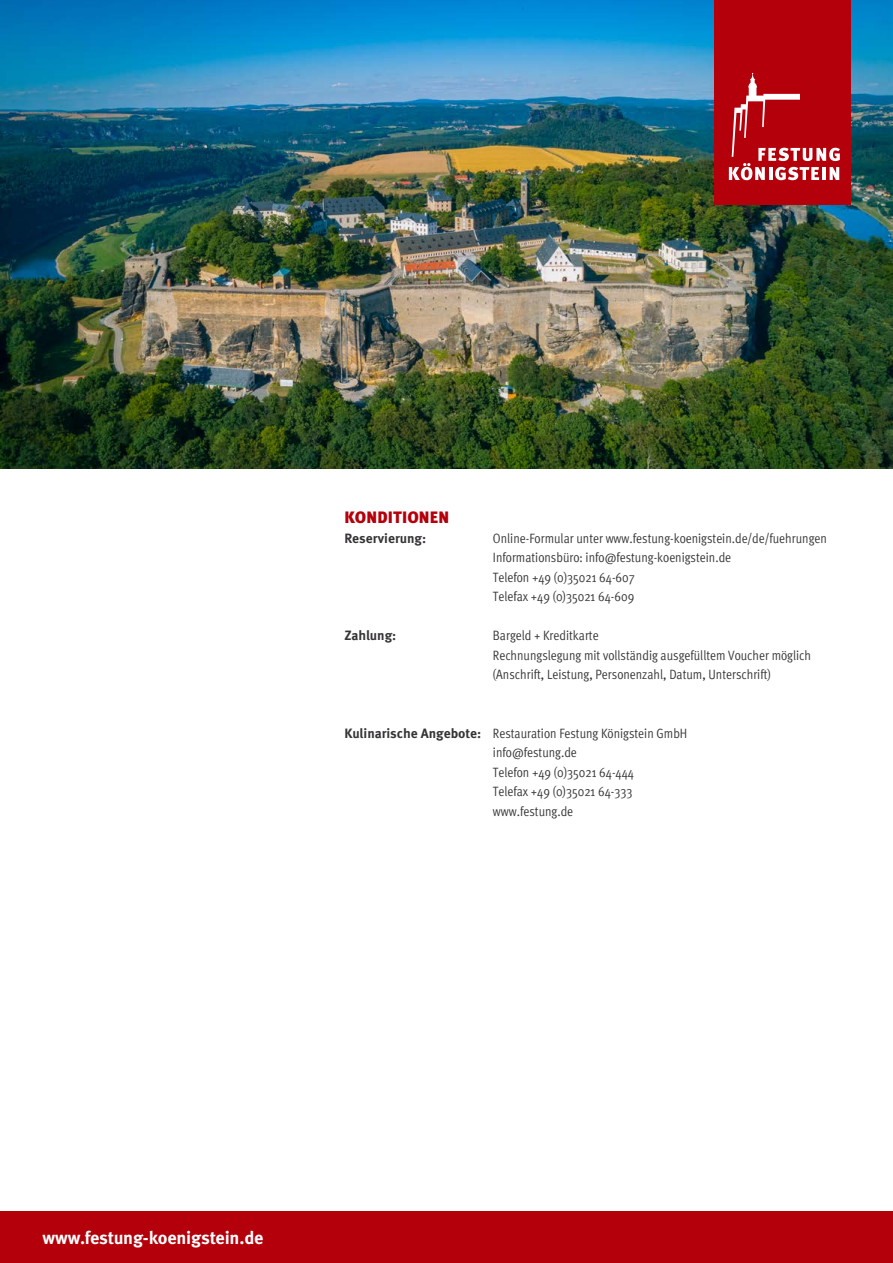
<style>
.page{position:relative;width:893px;height:1263px;background:#fff}
.page>*{position:absolute;margin:0;border:0;box-sizing:border-box;transform-origin:0 0}
.t1{font:700 18px "Meta Pro";letter-spacing:-.01em;color:#fff}
.t2{font:900 16.5px "Meta Pro";letter-spacing:.01em;color:#b4000b}
.t3{font:13.5px "Meta Pro Cond Norm Regular";color:#373437}
.t4{font:700 13.5px "Meta Pro";color:#373437}
.s1{font-family:"Meta Pro";font-weight:700}
</style>
<div class="page">
<img style="left:0;top:0;width:893px;height:468px">
<div style="left:0;top:1212px;width:893px;height:51px;background:#b4000b"></div>
<div style="left:714px;top:0;width:136px;height:204px;background:#b4000b"></div>
<svg style="left:729px;top:73px;width:111px;height:107px"></svg>
<p class="t2" style="left:344px;top:507px;width:106px">KONDITIONEN</p>
<p class="t4" style="left:344px;top:527px;width:83px">Reservierung:</p>
<p class="t3" style="left:493px;top:528px;width:335px">Online-Formular unter www.festung-koenigstein.de/de/fuehrungen</p>
<p class="t3" style="left:493px;top:548px;width:240px">Informationsbüro: info@festung-koenigstein.de</p>
<p class="t3" style="left:493px;top:567px;width:143px">Telefon +49 (0)35021 64-607</p>
<p class="t3" style="left:493px;top:587px;width:143px">Telefax +49 (0)35021 64-609</p>
<p class="t4" style="left:344px;top:625px;width:53px">Zahlung:</p>
<p class="t3" style="left:493px;top:626px;width:107px">Bargeld + Kreditkarte</p>
<p class="t3" style="left:493px;top:645px;width:320px">Rechnungslegung mit vollständig ausgefülltem Voucher möglich</p>
<p class="t3" style="left:493px;top:665px;width:279px">(Anschrift, Leistung, Personenzahl, Datum, Unterschrift)</p>
<p class="t3" style="left:344px;top:723px;width:344px"><span class="s1">Kulinarische Angebote:</span> Restauration Festung Königstein GmbH</p>
<p class="t3" style="left:493px;top:743px;width:85px">info@festung.de</p>
<p class="t3" style="left:493px;top:762px;width:143px">Telefon +49 (0)35021 64-444</p>
<p class="t3" style="left:493px;top:782px;width:141px">Telefax +49 (0)35021 64-333</p>
<p class="t3" style="left:493px;top:801px;width:82px">www.festung.de</p>
<p class="t1" style="left:43px;top:1223px;width:223px">www.festung-koenigstein.de</p>
</div>
